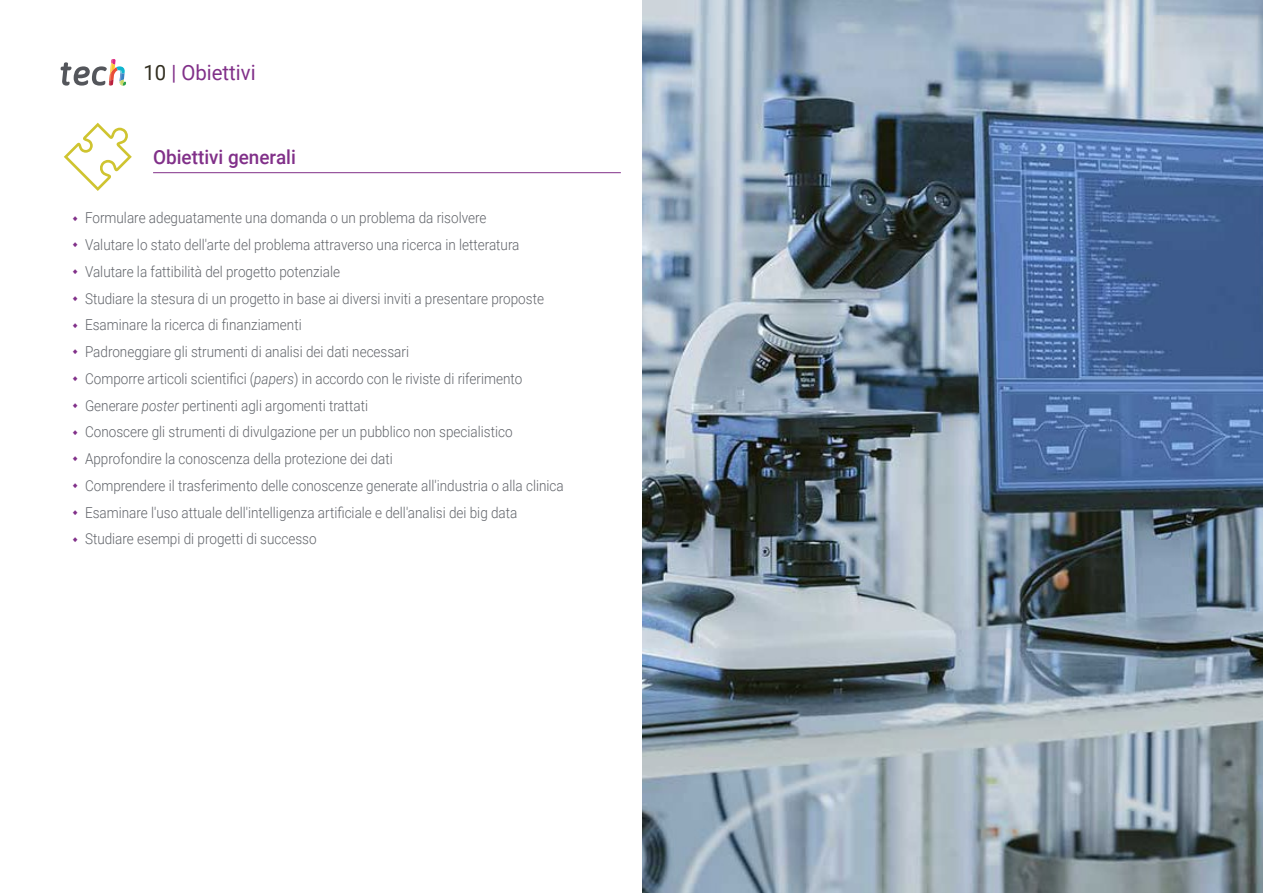
<style>
.page{position:relative;width:1263px;height:893px;background:#fff}
.page>*{position:absolute;margin:0;border:0;box-sizing:border-box;transform-origin:0 0}
.t1{font:21px "Roboto";color:#813089}
.t2{font:500 19.5px "Roboto";color:#813089}
.t3{font:300 15px/26.7px "Roboto";color:#61646a;scale:.9 1}
.s1{color:#312e20}
.s2{font-style:italic}
</style>
<div class="page">
<hr style="left:153px;top:172px;width:468px;height:1px;background:#813089">
<svg style="left:64px;top:123px;width:68px;height:68px"></svg>
<img style="left:642px;top:0;width:621px;height:893px">
<svg style="left:61px;top:59px;width:65px;height:27px"></svg>
<h1 class="t1" style="left:144px;top:57px;width:114px"><span class="s1">10</span> | Obiettivi</h1>
<h2 class="t2" style="left:153px;top:144px;width:144px">Obiettivi generali</h2>
<p class="t3" style="left:85px;top:204px;width:533px">Formulare adeguatamente una domanda o un problema da risolvere<br>Valutare lo stato dell'arte del problema attraverso una ricerca in letteratura Valutare la fattibilità del progetto potenziale<br>Studiare la stesura di un progetto in base ai diversi inviti a presentare proposte Esaminare la ricerca di finanziamenti<br>Padroneggiare gli strumenti di analisi dei dati necessari<br>Comporre articoli scientifici (<span class="s2">papers</span>) in accordo con le riviste di riferimento Generare <span class="s2">poster</span> pertinenti agli argomenti trattati<br>Conoscere gli strumenti di divulgazione per un pubblico non specialistico Approfondire la conoscenza della protezione dei dati<br>Comprendere il trasferimento delle conoscenze generate all'industria o alla clinica Esaminare l'uso attuale dell'intelligenza artificiale e dell'analisi dei big data Studiare esempi di progetti di successo</p>
</div>
